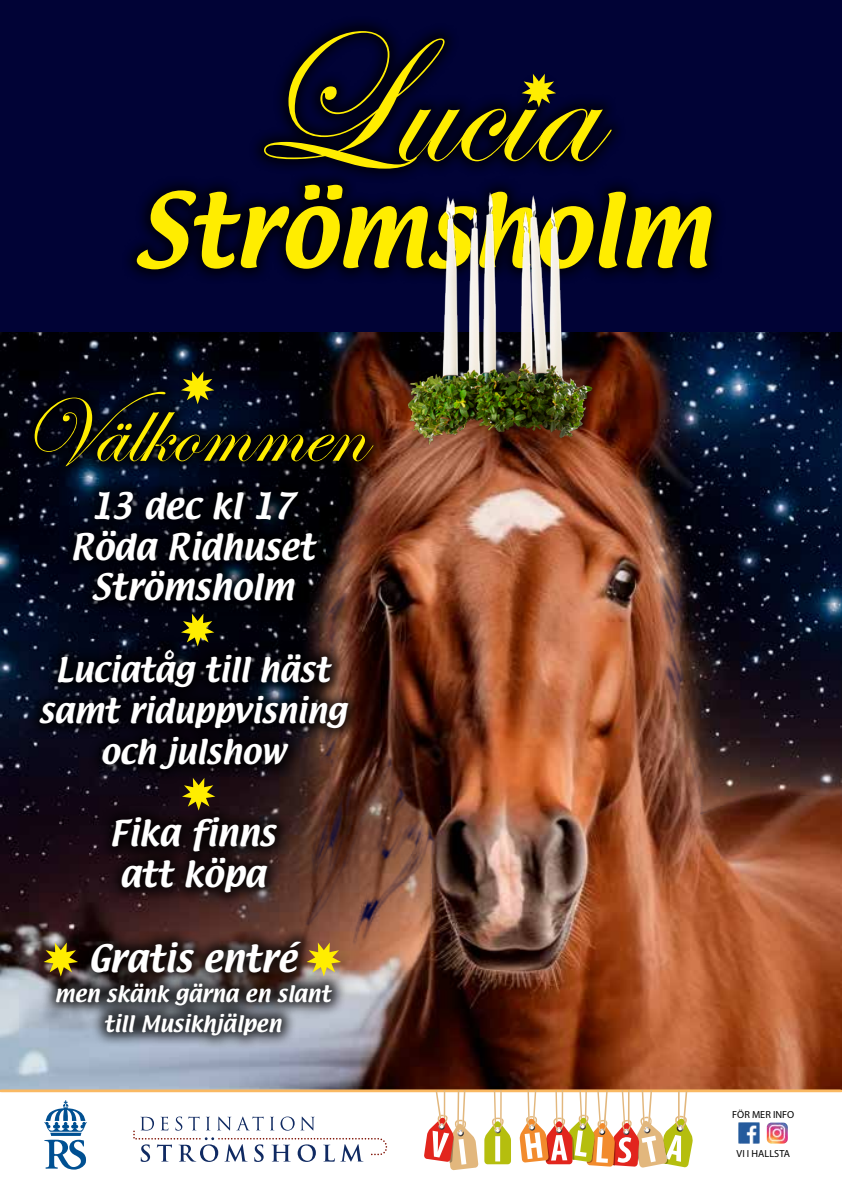
<style>
.page{position:relative;width:842px;height:1191px;background:#fff}
.page>*{position:absolute;margin:0;border:0;box-sizing:border-box;transform-origin:0 0}
.t1{font:190px "Edwardian Script ITC";color:#ffed00}
.t2{font:96.5px "Edwardian Script ITC";color:#ffed00}
.t3{font:90.3px "Textile";color:#ffed00}
.t4{font:32.9px "Textile";color:#fff}
.t5{font:31.7px/40.9px "Textile";color:#fff;text-align:center}
.t6{font:30px/40.9px "Textile";color:#fff;text-align:center}
.t7{font:20px/30px "Textile";color:#fff;text-align:center}
.t8{font:10.3px "Myriad Pro";color:#000}
</style>
<div class="page">
<div style="left:0;top:0;width:842px;height:1089px;background:#010336"></div>
<img style="left:0;top:332px;width:842px;height:758px">
<hr style="left:1px;top:1089px;width:840px;height:3px;background:#fab963">
<svg style="left:484px;top:1091px;width:27px;height:73px"></svg>
<svg style="left:424px;top:1091px;width:54px;height:79px"></svg>
<div style="left:495px;top:1136px;width:5px;height:25px;background:#fff"></div>
<svg style="left:520px;top:1091px;width:173px;height:76px"></svg>
<div style="left:121px;top:15px;width:606px;height:270px;background:#000;opacity:.75"></div>
<svg style="left:133px;top:1116px;width:254px;height:45px"></svg>
<svg style="left:522px;top:74px;width:34px;height:34px"></svg>
<div style="left:20px;top:377px;width:368px;height:531px;background:#000;opacity:.75"></div>
<svg style="left:181px;top:371px;width:33px;height:33px"></svg>
<svg style="left:181px;top:613px;width:33px;height:33px"></svg>
<svg style="left:182px;top:778px;width:33px;height:32px"></svg>
<div style="left:41px;top:926px;width:306px;height:124px;background:#000;opacity:.75"></div>
<svg style="left:44px;top:942px;width:34px;height:34px"></svg>
<svg style="left:307px;top:942px;width:34px;height:34px"></svg>
<img style="left:739px;top:1122px;width:21px;height:21px">
<img style="left:767px;top:1122px;width:21px;height:21px">
<img style="left:407px;top:187px;width:190px;height:258px">
<svg style="left:44px;top:1100px;width:43px;height:69px"></svg>
<h1 class="t1" style="left:247px;top:-3px;width:348px">Lucia</h1>
<h3 class="t3" style="left:133px;top:167px;width:577px">Strömsholm</h3>
<h2 class="t2" style="left:20px;top:378px;width:346px">Välkommen</h2>
<p class="t5" style="left:71px;top:486px;width:245px">13 dec kl 17<br>Röda Ridhuset<br>Strömsholm</p>
<p class="t6" style="left:38px;top:651px;width:310px">Luciatåg till häst samt riduppvisning och julshow</p>
<p class="t5" style="left:109px;top:814px;width:167px">Fika finns att köpa</p>
<p class="t4" style="left:88px;top:935px;width:209px">Gratis entré</p>
<p class="t7" style="left:55px;top:979px;width:277px">men skänk gärna en slant till Musikhjälpen</p>
<p class="t8" style="left:732px;top:1108px;width:64px">FÖR MER INFO</p>
<p class="t8" style="left:737px;top:1147px;width:55px">VI I HALLSTA</p>
</div>
